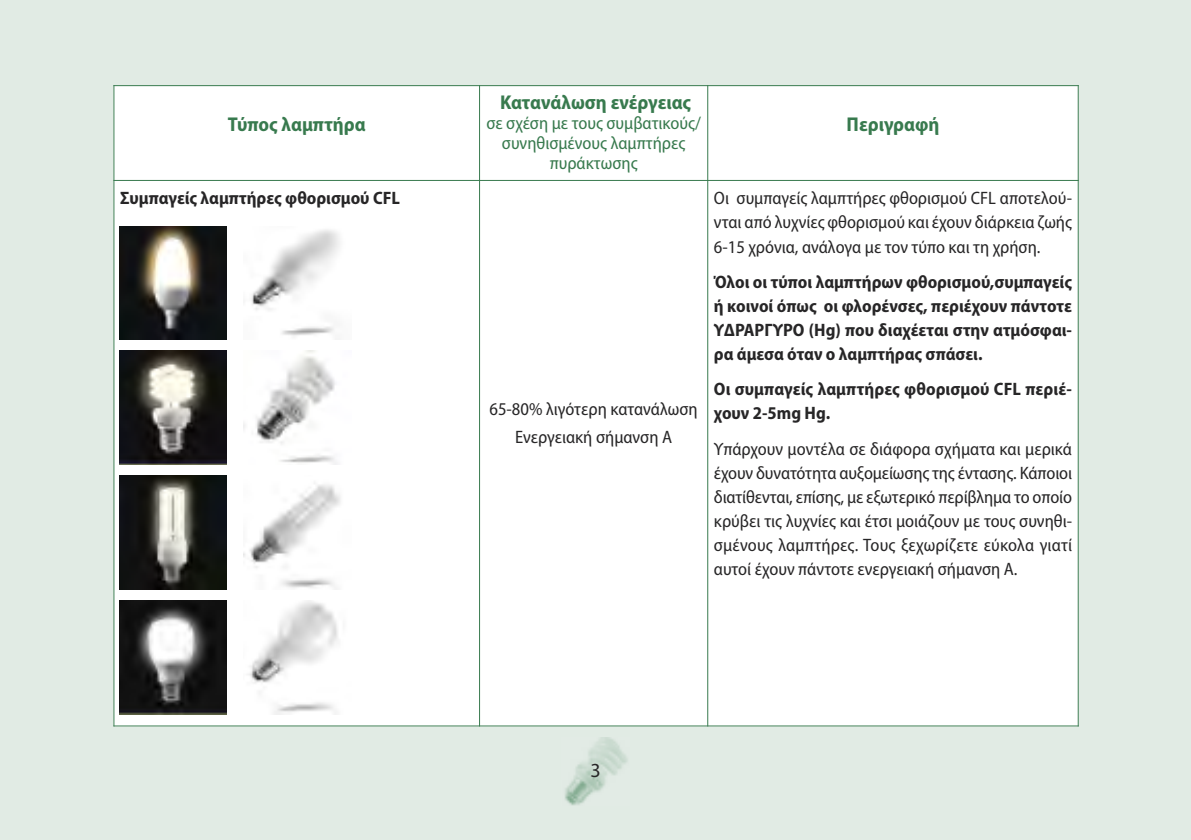
<style>
.page{position:relative;width:1191px;height:840px;background:#fff}
.page>*{position:absolute;margin:0;border:0;box-sizing:border-box;transform-origin:0 0}
.t1{font:700 semi-condensed 20px "Myriad Pro";color:#387a4e}
.t2{font:20px "Myriad Pro";color:#272627}
.t3{font:semi-condensed 18px/24px "Myriad Pro";color:#272627;text-align:justify}
.t4{font:700 semi-condensed 18px/24px "Myriad Pro";color:#272627;text-align:justify}
.t5{font:semi-condensed 18px/20px "Myriad Pro";color:#387a4e;text-align:center}
</style>
<div class="page">
<div style="left:0;top:0;width:1191px;height:839px;background:#e1ebe4"></div>
<div style="left:113px;top:85px;width:366px;height:95px;background:#fff"></div>
<div style="left:479px;top:85px;width:228px;height:95px;background:#fff"></div>
<div style="left:707px;top:85px;width:371px;height:95px;background:#fff"></div>
<div style="left:113px;top:180px;width:366px;height:546px;background:#fff"></div>
<div style="left:479px;top:180px;width:228px;height:546px;background:#fff"></div>
<div style="left:707px;top:180px;width:371px;height:546px;background:#fff"></div>
<hr style="left:113px;top:85px;width:1px;height:641px;background:#387a4e">
<hr style="left:479px;top:85px;width:1px;height:641px;background:#387a4e">
<hr style="left:707px;top:85px;width:1px;height:641px;background:#387a4e">
<hr style="left:1077px;top:85px;width:1px;height:641px;background:#387a4e">
<hr style="left:113px;top:85px;width:965px;height:1px;background:#387a4e">
<hr style="left:113px;top:180px;width:965px;height:1px;background:#387a4e">
<hr style="left:113px;top:725px;width:965px;height:1px;background:#387a4e">
<img style="left:561px;top:737px;width:68px;height:68px">
<img style="left:119px;top:226px;width:108px;height:113px">
<img style="left:119px;top:351px;width:108px;height:113px">
<img style="left:119px;top:475px;width:108px;height:114px">
<img style="left:119px;top:600px;width:108px;height:113px">
<img style="left:251px;top:229px;width:89px;height:107px">
<img style="left:244px;top:351px;width:94px;height:113px">
<img style="left:244px;top:483px;width:97px;height:106px">
<img style="left:248px;top:600px;width:90px;height:113px">
<p class="t1" style="left:228px;top:117px;width:139px">Τύπος λαμπτήρα</p>
<p class="t4" style="left:120px;top:188px;width:281px">Συμπαγείς λαμπτήρες φθορισμού CFL</p>
<p class="t1" style="left:500px;top:95px;width:192px">Κατανάλωση ενέργειας</p>
<p class="t5" style="left:486px;top:114px;width:216px">σε σχέση με τους συμβατικούς/ συνηθισμένους λαμπτήρες πυράκτωσης</p>
<p class="t1" style="left:846px;top:117px;width:94px">Περιγραφή</p>
<p class="t3" style="left:489px;top:396px;width:210px;line-height:28px;text-align:center">65-80% λιγότερη κατανάλωση<br>Ενεργειακή σήμανση Α</p>
<p class="t3" style="left:714px;top:188px;width:359px">Οι συμπαγείς λαμπτήρες φθορισμού CFL αποτελού&shy;νται από λυχνίες φθορισμού και έχουν διάρκεια ζωής 6-15 χρόνια, ανάλογα με τον τύπο και τη χρήση.</p>
<p class="t4" style="left:714px;top:271px;width:359px">Όλοι οι τύποι λαμπτήρων φθορισμού,συμπαγείς ή κοινοί όπως οι φλορένσες, περιέχουν πάντοτε ΥΔΡΑΡΓΥΡΟ (Hg) που διαχέεται στην ατμόσφαι&shy;ρα άμεσα όταν ο λαμπτήρας σπάσει.</p>
<p class="t4" style="left:714px;top:378px;width:359px">Οι συμπαγείς λαμπτήρες φθορισμού CFL περιέ&shy;χουν 2-5mg Hg.</p>
<p class="t3" style="left:714px;top:438px;width:359px">Υπάρχουν μοντέλα σε διάφορα σχήματα και μερικά έχουν δυνατότητα αυξομείωσης της έντασης. Κάποιοι διατίθενται, επίσης, με εξωτερικό περίβλημα το οποίο κρύβει τις λυχνίες και έτσι μοιάζουν με τους συνηθι&shy;σμένους λαμπτήρες. Τους ξεχωρίζετε εύκολα γιατί αυτοί έχουν πάντοτε ενεργειακή σήμανση Α.</p>
<p class="t2" style="left:590px;top:762px;width:12px">3</p>
</div>
